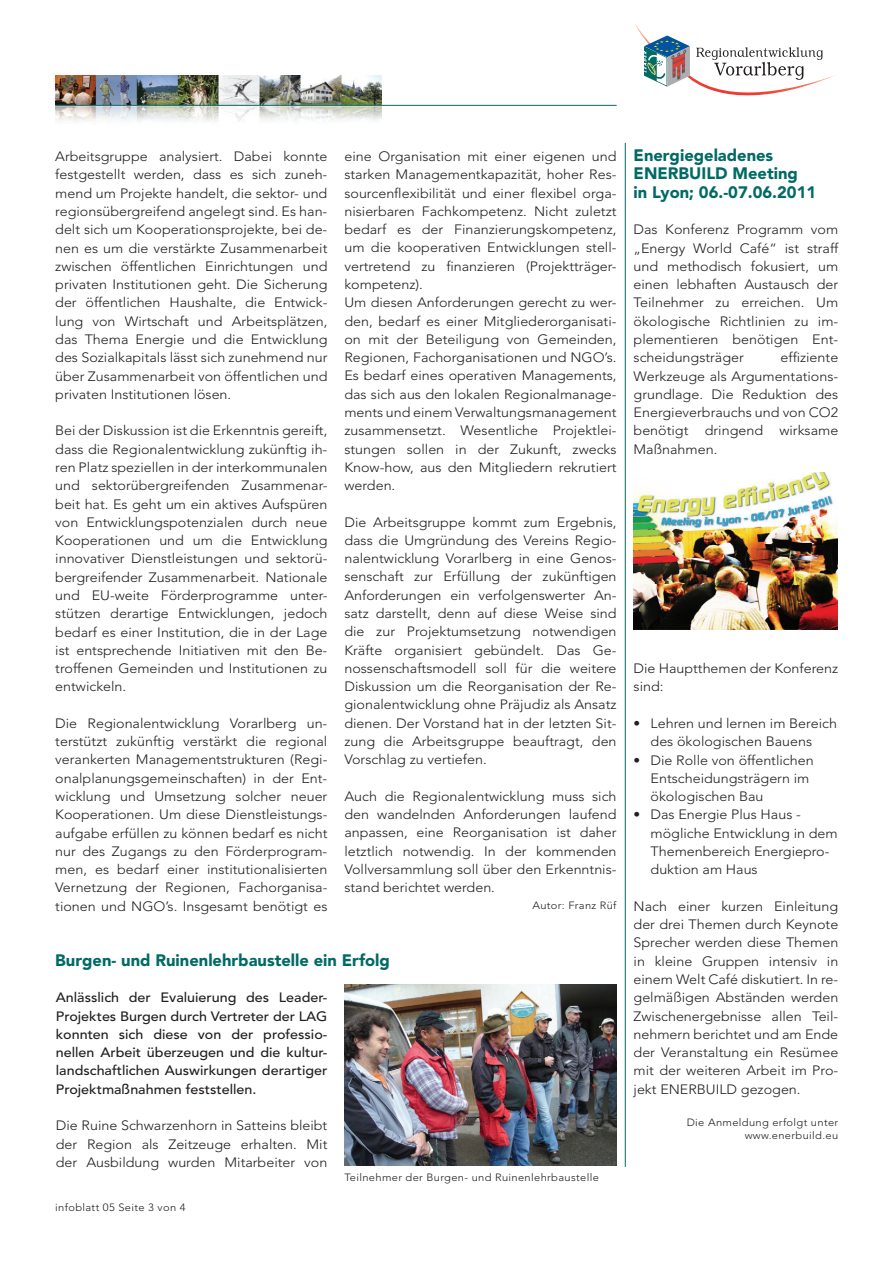
<style>
.page{position:relative;width:893px;height:1263px;background:#fff}
.page>*{position:absolute;margin:0;border:0;box-sizing:border-box;transform-origin:0 0}
.t1{font:900 16.5px/18.3px "Avenir";color:#006a64}
.t2{font:300 13.5px/18.3px "Avenir";color:#231f20;text-align:justify;scale:1.06 1}
.t3{font:500 13.5px/18.3px "Avenir";color:#231f20;text-align:justify;scale:1.06 1}
.t4{font:300 10.5px/13.5px "Avenir";letter-spacing:.03em;color:#231f20;text-align:right;scale:1.06 1}
.s1{font-weight:800}
</style>
<div class="page">
<svg style="left:635px;top:24px;width:200px;height:72px"></svg>
<img style="left:55px;top:76px;width:327px;height:46px">
<hr style="left:55px;top:105px;width:562px;height:1px;background:#006a64">
<hr style="left:625px;top:143px;width:1px;height:1024px;background:#006a64">
<img style="left:344px;top:984px;width:273px;height:182px">
<img style="left:634px;top:472px;width:204px;height:157px">
<p class="t2" style="left:55px;top:147px;width:258px">Arbeitsgruppe analysiert. Dabei konnte festgestellt werden, dass es sich zuneh&shy;mend um Projekte handelt, die sektor- und regionsübergreifend angelegt sind. Es han&shy;delt sich um Kooperationsprojekte, bei de&shy;nen es um die verstärkte Zusammenarbeit zwischen öffentlichen Einrichtungen und privaten Institutionen geht. Die Sicherung der öffentlichen Haushalte, die Entwick&shy;lung von Wirtschaft und Arbeitsplätzen, das Thema Energie und die Entwicklung des Sozialkapitals lässt sich zunehmend nur über Zusammenarbeit von öffentlichen und privaten Institutionen lösen.</p>
<p class="t2" style="left:55px;top:422px;width:258px">Bei der Diskussion ist die Erkenntnis gereift, dass die Regionalentwicklung zukünftig ih&shy;ren Platz speziellen in der interkommunalen und sektorübergreifenden Zusammenar&shy;beit hat. Es geht um ein aktives Aufspüren von Entwicklungspotenzialen durch neue Kooperationen und um die Entwicklung innovativer Dienstleistungen und sektorü&shy;bergreifender Zusammenarbeit. Nationale und EU-weite Förderprogramme unter&shy;stützen derartige Entwicklungen, jedoch bedarf es einer Institution, die in der Lage ist entsprechende Initiativen mit den Be&shy;troffenen Gemeinden und Institutionen zu entwickeln.</p>
<p class="t2" style="left:55px;top:714px;width:258px">Die Regionalentwicklung Vorarlberg un&shy;terstützt zukünftig verstärkt die regional verankerten Managementstrukturen (Regi&shy;onalplanungsgemeinschaften) in der Ent&shy;wicklung und Umsetzung solcher neuer Kooperationen. Um diese Dienstleistungs&shy;aufgabe erfüllen zu können bedarf es nicht nur des Zugangs zu den Förderprogram&shy;men, es bedarf einer institutionalisierten Vernetzung der Regionen, Fachorganisa&shy;tionen und NGO’s. Insgesamt benötigt es</p>
<p class="t2" style="left:344px;top:147px;width:258px;text-align:left">eine Organisation mit einer eigenen und starken Managementkapazität, hoher Res&shy;sourcenflexibilität und einer flexibel orga&shy;nisierbaren Fachkompetenz. Nicht zuletzt bedarf es der Finanzierungskompetenz, um die kooperativen Entwicklungen stell&shy;vertretend zu finanzieren (Projektträger&shy;kompetenz).<br>Um diesen Anforderungen gerecht zu wer&shy;den, bedarf es einer Mitgliederorganisati&shy;on mit der Beteiligung von Gemeinden, Regionen, Fachorganisationen und NGO’s.<br>Es bedarf eines operativen Managements, das sich aus den lokalen Regionalmanage&shy;ments und einem Verwaltungsmanagement zusammensetzt. Wesentliche Projektlei&shy;stungen sollen in der Zukunft, zwecks Know-how, aus den Mitgliedern rekrutiert werden.</p>
<p class="t2" style="left:344px;top:513px;width:258px">Die Arbeitsgruppe kommt zum Ergebnis, dass die Umgründung des Vereins Regio&shy;nalentwicklung Vorarlberg in eine Genos&shy;senschaft zur Erfüllung der zukünftigen Anforderungen ein verfolgenswerter An&shy;satz darstellt, denn auf diese Weise sind die zur Projektumsetzung notwendigen Kräfte organisiert gebündelt. Das Ge&shy;nossenschaftsmodell soll für die weitere Diskussion um die Reorganisation der Re&shy;gionalentwicklung ohne Präjudiz als Ansatz dienen. Der Vorstand hat in der letzten Sit&shy;zung die Arbeitsgruppe beauftragt, den Vorschlag zu vertiefen.</p>
<p class="t2" style="left:344px;top:787px;width:258px">Auch die Regionalentwicklung muss sich den wandelnden Anforderungen laufend anpassen, eine Reorganisation ist daher letztlich notwendig. In der kommenden Vollversammlung soll über den Erkenntnis&shy;stand berichtet werden.</p>
<p class="t4" style="left:532px;top:899px;width:81px">Autor: Franz Rüf</p>
<p class="t1" style="left:55px;top:951px;width:336px">Burgen- und Ruinenlehrbaustelle ein Erfolg</p>
<p class="t3" style="left:56px;top:989px;width:258px">Anlässlich der Evaluierung des Leader-Projektes Burgen durch Vertreter der LAG konnten sich diese von der professio&shy;nellen Arbeit überzeugen und die kultur&shy;landschaftlichen Auswirkungen derartiger Projektmaßnahmen feststellen.</p>
<p class="t2" style="left:56px;top:1116px;width:258px">Die Ruine Schwarzenhorn in Satteins bleibt der Region als Zeitzeuge erhalten. Mit der Ausbildung wurden Mitarbeiter von</p>
<p class="t4" style="left:55px;top:1201px;width:124px">infoblatt 05 Seite 3 von 4</p>
<p class="t4" style="left:344px;top:1170px;width:241px">Teilnehmer der Burgen- und Ruinenlehrbaustelle</p>
<p class="t1" style="left:634px;top:146px;width:184px">Energiegeladenes<br>ENERBUILD Meeting<br>in Lyon; 06.-07.06.2011</p>
<p class="t2" style="left:634px;top:220px;width:195px">Das Konferenz Programm vom „Energy World Café“ ist straff und methodisch fokusiert, um einen lebhaften Austausch der Teilnehmer zu erreichen. Um ökologische Richtlinien zu im&shy;plementieren benötigen Ent&shy;scheidungsträger</p>
<p class="t2" style="left:634px;top:348px;width:195px;text-indent:147px">effiziente Werkzeuge als Argumentations&shy;grundlage. Die Reduktion des Energieverbrauchs und von CO2 benötigt dringend wirksame Maßnahmen.</p>
<p class="t2" style="left:634px;top:659px;width:195px">Die Hauptthemen der Konferenz sind:</p>
<p class="t2" style="left:634px;top:714px;width:193px;text-align:center"><span class="s1">•</span> Lehren und lernen im Bereich des ökologischen Bauens</p>
<p class="t2" style="left:651px;top:751px;width:155px;text-align:left;text-indent:-17px"><span class="s1">•</span> Die Rolle von öffentlichen<br>Entscheidungsträgern im ökologischen Bau</p>
<p class="t2" style="left:651px;top:806px;width:178px;text-align:left;text-indent:-17px"><span class="s1">•</span> Das Energie Plus Haus - mögliche Entwicklung in dem<br>Themenbereich Energiepro&shy;duktion am Haus</p>
<p class="t2" style="left:634px;top:897px;width:195px">Nach einer kurzen Einleitung der drei Themen durch Keynote Sprecher werden diese Themen in kleine Gruppen intensiv in einem Welt Café diskutiert. In re&shy;gelmäßigen Abständen werden Zwischenergebnisse allen Teil&shy;nehmern berichtet und am Ende der Veranstaltung ein Resümee mit der weiteren Arbeit im Pro&shy;jekt ENERBUILD gezogen.</p>
<p class="t4" style="left:687px;top:1115px;width:144px">Die Anmeldung erfolgt unter www.enerbuild.eu</p>
</div>
